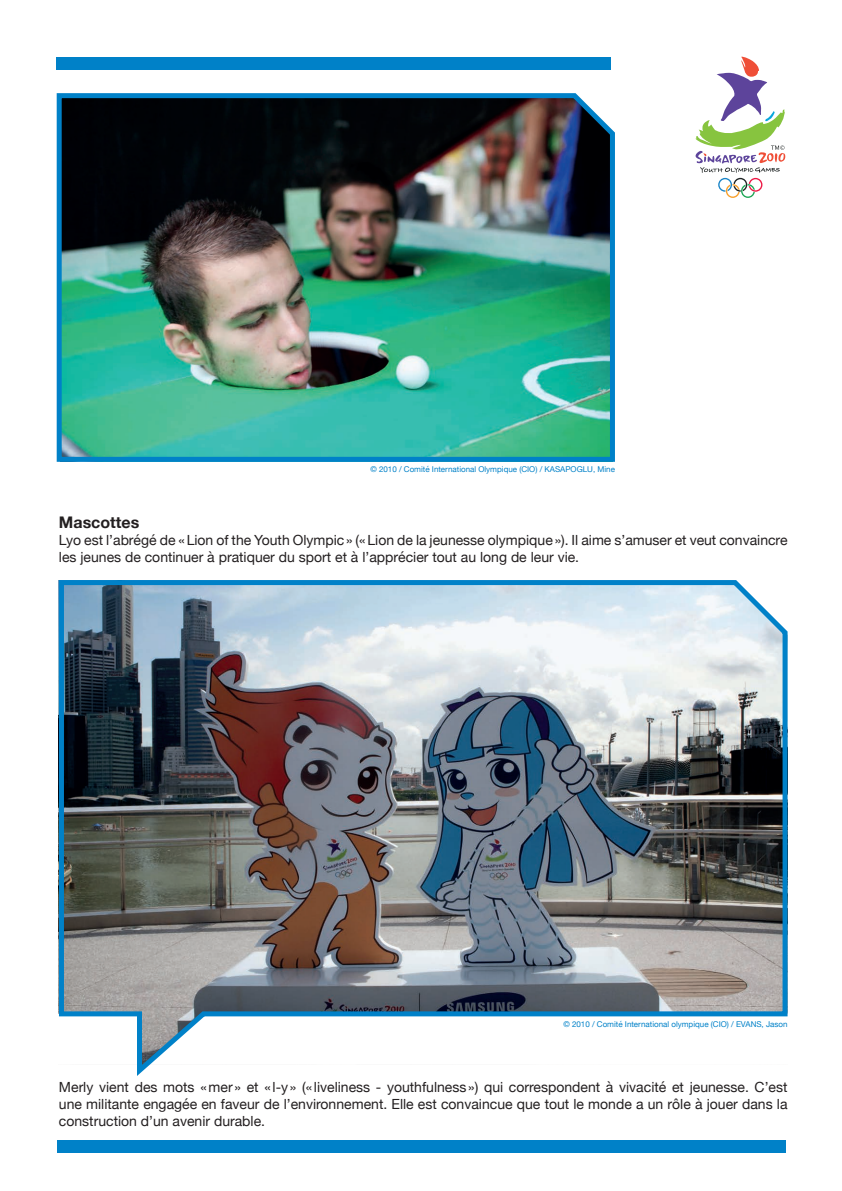
<style>
.page{position:relative;width:842px;height:1191px;background:#fff}
.page>*{position:absolute;margin:0;border:0;box-sizing:border-box;transform-origin:0 0}
.t1{font:700 16px "Helvetica Neue";color:#231f20}
.t2{font:14px/16.8px "Helvetica Neue";color:#231f20}
.t3{font:8px "Helvetica Neue";color:#0081c8}
</style>
<div class="page">
<div style="left:57px;top:57px;width:554px;height:12px;background:#0081c8"></div>
<div style="left:57px;top:1140px;width:728px;height:12px;background:#0081c8"></div>
<svg style="left:695px;top:56px;width:90px;height:142px"></svg>
<img style="left:58px;top:580px;width:730px;height:496px">
<img style="left:56px;top:93px;width:559px;height:369px">
<p class="t3" style="left:370px;top:463px;width:246px">© 2010 / Comité International Olympique (CIO) / KASAPOGLU, Mine</p>
<p class="t1" style="left:59px;top:509px;width:82px">Mascottes</p>
<p class="t2" style="left:59px;top:532px;width:730px">Lyo est l’abrégé de «Lion of the Youth Olympic» («Lion de la jeunesse olympique»). Il aime s’amuser et veut convaincre les jeunes de continuer à pratiquer du sport et à l’apprécier tout au long de leur vie.</p>
<p class="t3" style="left:563px;top:1018px;width:226px">© 2010 / Comité International olympique (CIO) / EVANS, Jason</p>
<p class="t2" style="left:59px;top:1079px;width:730px;text-align:justify">Merly vient des mots «mer » et « l-y» (« liveliness - youthfulness») qui correspondent à vivacité et jeunesse. C’est une militante engagée en faveur de l’environnement. Elle est convaincue que tout le monde a un rôle à jouer dans la construction d’un avenir durable.</p>
</div>
